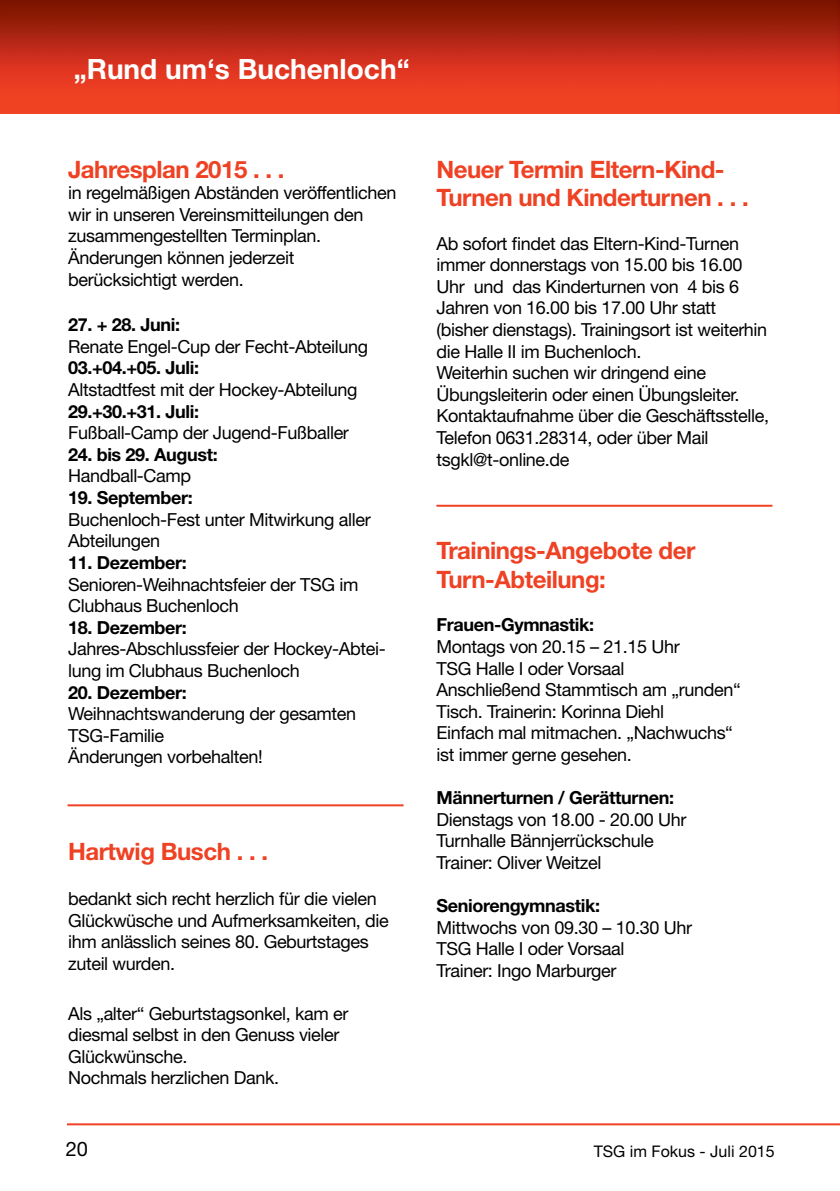
<style>
.page{position:relative;width:840px;height:1191px;background:#fff}
.page>*{position:absolute;margin:0;border:0;box-sizing:border-box;transform-origin:0 0}
.t1{font:700 28px "Helvetica Neue";color:#fff}
.t2{font:700 24px/28.8px "Helvetica Neue";letter-spacing:-.02em;color:#ef4123}
.t3{font:20px "Helvetica Neue";color:#000}
.t4{font:18px/21.6px "Helvetica Neue";letter-spacing:-.02em;color:#000}
.t5{font:700 18px "Helvetica Neue";letter-spacing:-.02em;color:#000}
.t6{font:16px "Helvetica Neue";color:#000}
</style>
<div class="page">
<img style="left:0;top:0;width:839px;height:113px">
<hr style="left:67px;top:1123px;width:772px;height:2px;background:#ef4123">
<hr style="left:67px;top:804px;width:336px;height:2px;background:#ef4123">
<hr style="left:436px;top:505px;width:336px;height:2px;background:#ef4123">
<h1 class="t1" style="left:74px;top:51px;width:337px">„Rund um‘s Buchenloch“</h1>
<h2 class="t2" style="left:68px;top:154px;width:218px">Jahresplan 2015 . . .</h2>
<p class="t4" style="left:68px;top:182px;width:330px">in regelmäßigen Abständen veröffentlichen wir in unseren Vereinsmitteilungen den zusammengestellten Terminplan.<br>Änderungen können jederzeit berücksichtigt werden.</p>
<p class="t5" style="left:68px;top:314px;width:113px">27. + 28. Juni:</p>
<p class="t4" style="left:68px;top:335px;width:301px">Renate Engel-Cup der Fecht-Abteilung</p>
<p class="t5" style="left:68px;top:357px;width:132px">03.+04.+05. Juli:</p>
<p class="t4" style="left:68px;top:378px;width:291px">Altstadtfest mit der Hockey-Abteilung</p>
<p class="t5" style="left:68px;top:400px;width:132px">29.+30.+31. Juli:</p>
<p class="t4" style="left:68px;top:422px;width:282px">Fußball-Camp der Jugend-Fußballer</p>
<p class="t5" style="left:68px;top:443px;width:151px">24. bis 29. August:</p>
<p class="t4" style="left:68px;top:465px;width:125px">Handball-Camp</p>
<p class="t5" style="left:68px;top:486px;width:126px">19. September:</p>
<p class="t4" style="left:68px;top:508px;width:304px">Buchenloch-Fest unter Mitwirkung aller<br>Abteilungen</p>
<p class="t5" style="left:68px;top:551px;width:120px">11. Dezember:</p>
<p class="t4" style="left:68px;top:573px;width:292px">Senioren-Weihnachtsfeier der TSG im<br>Clubhaus Buchenloch</p>
<p class="t5" style="left:68px;top:616px;width:120px">18. Dezember:</p>
<p class="t4" style="left:68px;top:638px;width:319px">Jahres-Abschlussfeier der Hockey-Abtei&shy;lung im Clubhaus Buchenloch</p>
<p class="t5" style="left:68px;top:681px;width:120px">20. Dezember:</p>
<p class="t4" style="left:68px;top:702px;width:289px">Weihnachtswanderung der gesamten<br>TSG-Familie<br>Änderungen vorbehalten!</p>
<h2 class="t2" style="left:68px;top:836px;width:201px">Hartwig Busch . . .</h2>
<p class="t4" style="left:68px;top:887px;width:322px">bedankt sich recht herzlich für die vielen Glückwüsche und Aufmerksamkeiten, die ihm anlässlich seines 80. Geburtstages zuteil wurden.</p>
<p class="t4" style="left:68px;top:1002px;width:282px">Als „alter“ Geburtstagsonkel, kam er diesmal selbst in den Genuss vieler<br>Glückwünsche.<br>Nochmals herzlichen Dank.</p>
<h2 class="t2" style="left:436px;top:154px;width:313px">Neuer Termin Eltern-Kind-<br>Turnen und Kinderturnen . . .</h2>
<p class="t4" style="left:436px;top:232px;width:334px">Ab sofort findet das Eltern-Kind-Turnen immer donnerstags von 15.00 bis 16.00<br>Uhr und das Kinderturnen von 4 bis 6<br>Jahren von 16.00 bis 17.00 Uhr statt (bisher dienstags). Trainingsort ist weiterhin die Halle II im Buchenloch.<br>Weiterhin suchen wir dringend eine Übungsleiterin oder einen Übungsleiter.<br>Kontaktaufnahme über die Geschäftsstelle, Telefon 0631.28314, oder über Mail tsgkl@t-online.de</p>
<h2 class="t2" style="left:436px;top:536px;width:260px">Trainings-Angebote der<br>Turn-Abteilung:</h2>
<p class="t5" style="left:436px;top:614px;width:159px">Frauen-Gymnastik:</p>
<p class="t4" style="left:436px;top:635px;width:305px">Montags von 20.15 – 21.15 Uhr<br>TSG Halle I oder Vorsaal<br>Anschließend Stammtisch am „runden“<br>Tisch. Trainerin: Korinna Diehl<br>Einfach mal mitmachen. „Nachwuchs“ ist immer gerne gesehen.</p>
<p class="t5" style="left:436px;top:786px;width:239px">Männerturnen / Gerätturnen:</p>
<p class="t4" style="left:436px;top:808px;width:251px">Dienstags von 18.00 - 20.00 Uhr<br>Turnhalle Bännjerrückschule<br>Trainer: Oliver Weitzel</p>
<p class="t5" style="left:436px;top:894px;width:165px">Seniorengymnastik:</p>
<p class="t4" style="left:436px;top:916px;width:257px">Mittwochs von 09.30 – 10.30 Uhr<br>TSG Halle I oder Vorsaal<br>Trainer: Ingo Marburger</p>
<p class="t3" style="left:66px;top:1136px;width:24px">20</p>
<p class="t6" style="left:593px;top:1141px;width:182px">TSG im Fokus - Juli 2015</p>
</div>
